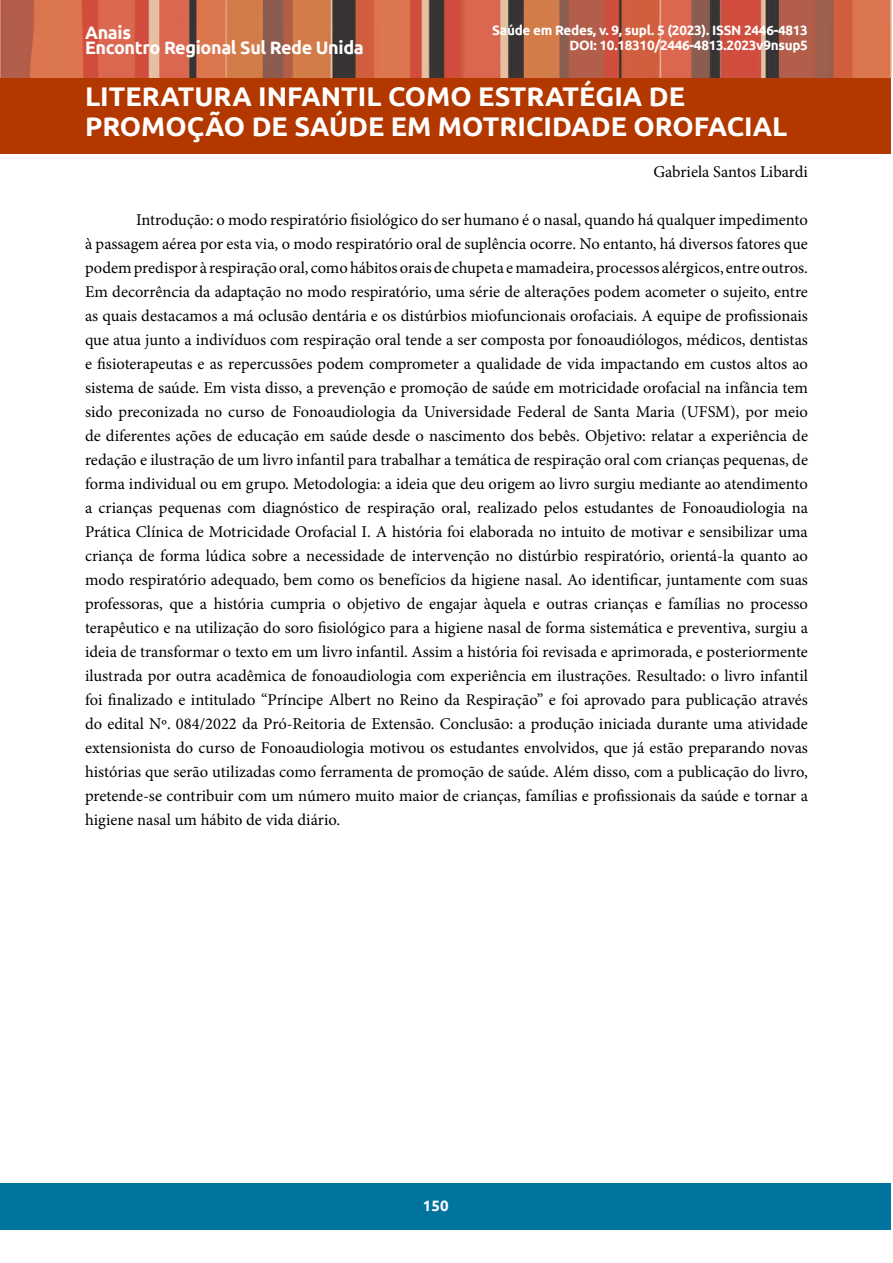
<style>
.page{position:relative;width:893px;height:1263px;background:#fff}
.page>*{position:absolute;margin:0;border:0;box-sizing:border-box;transform-origin:0 0}
.t1{font:700 27px/30px "Ubuntu";color:#fff}
.t2{font:700 18px/15px "Ubuntu";letter-spacing:-.02em;color:#fff}
.t3{font:16.5px/24px "Minion Pro";color:#000;text-align:justify}
.t4{font:700 15px "Ubuntu";color:#fff}
.t5{font:700 13.5px/15px "Ubuntu";letter-spacing:-.02em;color:#fff;text-align:right}
</style>
<div class="page">
<div style="left:0;top:0;width:891px;height:153px;background:#b23800"></div>
<img style="left:0;top:0;width:891px;height:78px">
<div style="left:0;top:1183px;width:891px;height:47px;background:#00749f"></div>
<p class="t5" style="left:492px;top:23px;width:317px">Saúde em Redes, v. 9, supl. 5 (2023). ISSN 2446-4813<br>DOI: 10.18310/2446-4813.2023v9nsup5</p>
<p class="t2" style="left:85px;top:24px;width:280px">Anais<br>Encontro Regional Sul Rede Unida</p>
<h1 class="t1" style="left:85px;top:81px;width:704px">LITERATURA INFANTIL COMO ESTRATÉGIA DE<br>PROMOÇÃO DE SAÚDE EM MOTRICIDADE OROFACIAL</h1>
<p class="t3" style="left:653px;top:160px;width:156px">Gabriela Santos Libardi</p>
<p class="t3" style="left:85px;top:208px;width:724px;text-indent:51px">Introdução: o modo respiratório fisiológico do ser humano é o nasal, quando há qualquer impedimento à passagem aérea por esta via, o modo respiratório oral de suplência ocorre. No entanto, há diversos fatores que podem predispor à respiração oral, como hábitos orais de chupeta e mamadeira, processos alérgicos, entre outros.<br>Em decorrência da adaptação no modo respiratório, uma série de alterações podem acometer o sujeito, entre as quais destacamos a má oclusão dentária e os distúrbios miofuncionais orofaciais. A equipe de profissionais que atua junto a indivíduos com respiração oral tende a ser composta por fonoaudiólogos, médicos, dentistas e fisioterapeutas e as repercussões podem comprometer a qualidade de vida impactando em custos altos ao sistema de saúde. Em vista disso, a prevenção e promoção de saúde em motricidade orofacial na infância tem sido preconizada no curso de Fonoaudiologia da Universidade Federal de Santa Maria (UFSM), por meio de diferentes ações de educação em saúde desde o nascimento dos bebês. Objetivo: relatar a experiência de redação e ilustração de um livro infantil para trabalhar a temática de respiração oral com crianças pequenas, de forma individual ou em grupo. Metodologia: a ideia que deu origem ao livro surgiu mediante ao atendimento a crianças pequenas com diagnóstico de respiração oral, realizado pelos estudantes de Fonoaudiologia na Prática Clínica de Motricidade Orofacial I. A história foi elaborada no intuito de motivar e sensibilizar uma criança de forma lúdica sobre a necessidade de intervenção no distúrbio respiratório, orientá-la quanto ao modo respiratório adequado, bem como os benefícios da higiene nasal. Ao identificar, juntamente com suas professoras, que a história cumpria o objetivo de engajar àquela e outras crianças e famílias no processo terapêutico e na utilização do soro fisiológico para a higiene nasal de forma sistemática e preventiva, surgiu a ideia de transformar o texto em um livro infantil. Assim a história foi revisada e aprimorada, e posteriormente ilustrada por outra acadêmica de fonoaudiologia com experiência em ilustrações. Resultado: o livro infantil foi finalizado e intitulado “Príncipe Albert no Reino da Respiração” e foi aprovado para publicação através do edital Nº. 084/2022 da Pró-Reitoria de Extensão. Conclusão: a produção iniciada durante uma atividade extensionista do curso de Fonoaudiologia motivou os estudantes envolvidos, que já estão preparando novas histórias que serão utilizadas como ferramenta de promoção de saúde. Além disso, com a publicação do livro, pretende-se contribuir com um número muito maior de crianças, famílias e profissionais da saúde e tornar a higiene nasal um hábito de vida diário.</p>
<p class="t4" style="left:423px;top:1197px;width:27px">150</p>
</div>
